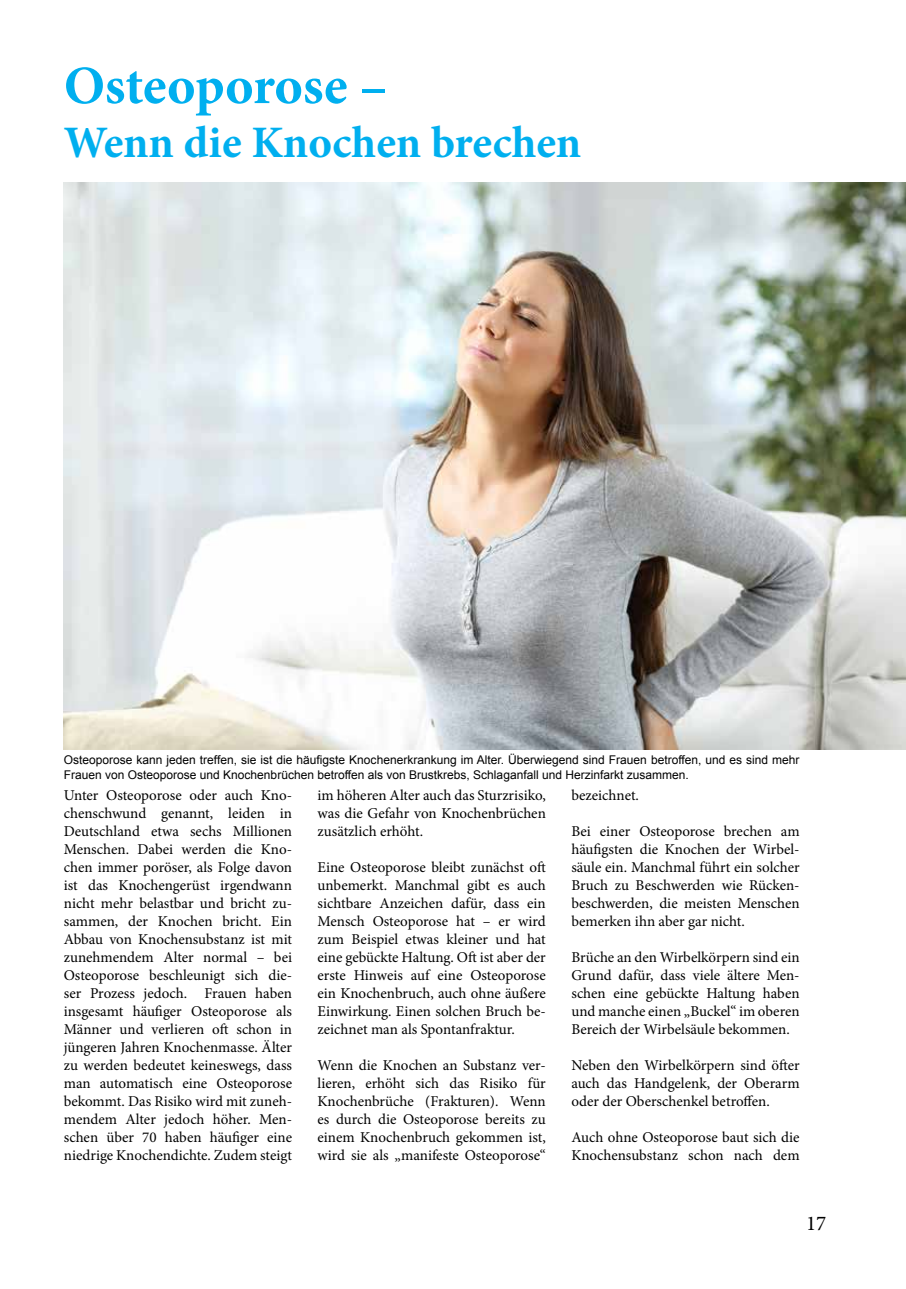
<style>
.page{position:relative;width:906px;height:1289px;background:#fff}
.page>*{position:absolute;margin:0;border:0;box-sizing:border-box;transform-origin:0 0}
.t1{font:700 54px "Minion Pro";letter-spacing:-.005em;color:#00afef}
.t2{font:700 45px "Minion Pro";color:#00afef}
.t3{font:21px "Minion Pro";color:#000}
.t4{font:15px/18px "Minion Pro";color:#000;text-align:justify}
.t5{font:12px/14.4px "Arial";color:#000}
</style>
<div class="page">
<img style="left:64px;top:183px;width:842px;height:567px">
<h1 class="t1" style="left:64px;top:48px;width:324px">Osteoporose –</h1>
<h2 class="t2" style="left:64px;top:111px;width:519px">Wenn die Knochen brechen</h2>
<p class="t5" style="left:64px;top:753px;width:737px">Osteoporose kann jeden treffen, sie ist die häufigste Knochenerkrankung im Alter. Überwiegend sind Frauen betroffen, und es sind mehr<br>Frauen von Osteoporose und Knochenbrüchen betroffen als von Brustkrebs, Schlaganfall und Herzinfarkt zusammen.</p>
<p class="t4" style="left:64px;top:786px;width:230px">Unter Osteoporose oder auch Kno&shy;chenschwund genannt, leiden in Deutschland etwa sechs Millionen Menschen. Dabei werden die Kno&shy;chen immer poröser, als Folge davon ist das Knochengerüst irgendwann nicht mehr belastbar und bricht zu&shy;sammen, der Knochen bricht. Ein Abbau von Knochensubstanz ist mit zunehmendem Alter normal – bei Osteoporose beschleunigt sich die&shy;ser Prozess jedoch. Frauen haben insgesamt häufiger Osteoporose als Männer und verlieren oft schon in jüngeren Jahren Knochenmasse. Älter zu werden bedeutet keineswegs, dass man automatisch eine Osteoporose bekommt. Das Risiko wird mit zuneh&shy;mendem Alter jedoch höher. Men&shy;schen über 70 haben häufiger eine niedrige Knochendichte. Zudem steigt</p>
<p class="t4" style="left:317px;top:786px;width:230px">im höheren Alter auch das Sturzrisiko, was die Gefahr von Knochenbrüchen zusätzlich erhöht.</p>
<p class="t4" style="left:317px;top:858px;width:230px">Eine Osteoporose bleibt zunächst oft unbemerkt. Manchmal gibt es auch sichtbare Anzeichen dafür, dass ein Mensch Osteoporose hat – er wird zum Beispiel etwas kleiner und hat eine gebückte Haltung. Oft ist aber der erste Hinweis auf eine Osteoporose ein Knochenbruch, auch ohne äußere Einwirkung. Einen solchen Bruch be&shy;zeichnet man als Spontanfraktur.</p>
<p class="t4" style="left:317px;top:1056px;width:230px">Wenn die Knochen an Substanz ver&shy;lieren, erhöht sich das Risiko für Knochenbrüche (Frakturen). Wenn es durch die Osteoporose bereits zu einem Knochenbruch gekommen ist, wird sie als „manifeste Osteoporose“</p>
<p class="t4" style="left:571px;top:786px;width:69px">bezeichnet.</p>
<p class="t4" style="left:571px;top:822px;width:230px">Bei einer Osteoporose brechen am häufigsten die Knochen der Wirbel&shy;säule ein. Manchmal führt ein solcher Bruch zu Beschwerden wie Rücken&shy;beschwerden, die meisten Menschen bemerken ihn aber gar nicht.</p>
<p class="t4" style="left:571px;top:948px;width:230px">Brüche an den Wirbelkörpern sind ein Grund dafür, dass viele ältere Men&shy;schen eine gebückte Haltung haben und manche einen „Buckel“ im oberen Bereich der Wirbelsäule bekommen.</p>
<p class="t4" style="left:571px;top:1056px;width:230px">Neben den Wirbelkörpern sind öfter auch das Handgelenk, der Oberarm oder der Oberschenkel betroffen.</p>
<p class="t4" style="left:571px;top:1128px;width:230px">Auch ohne Osteoporose baut sich die<br>Knochensubstanz schon nach dem</p>
<h3 class="t3" style="left:806px;top:1208px;width:22px">17</h3>
</div>
